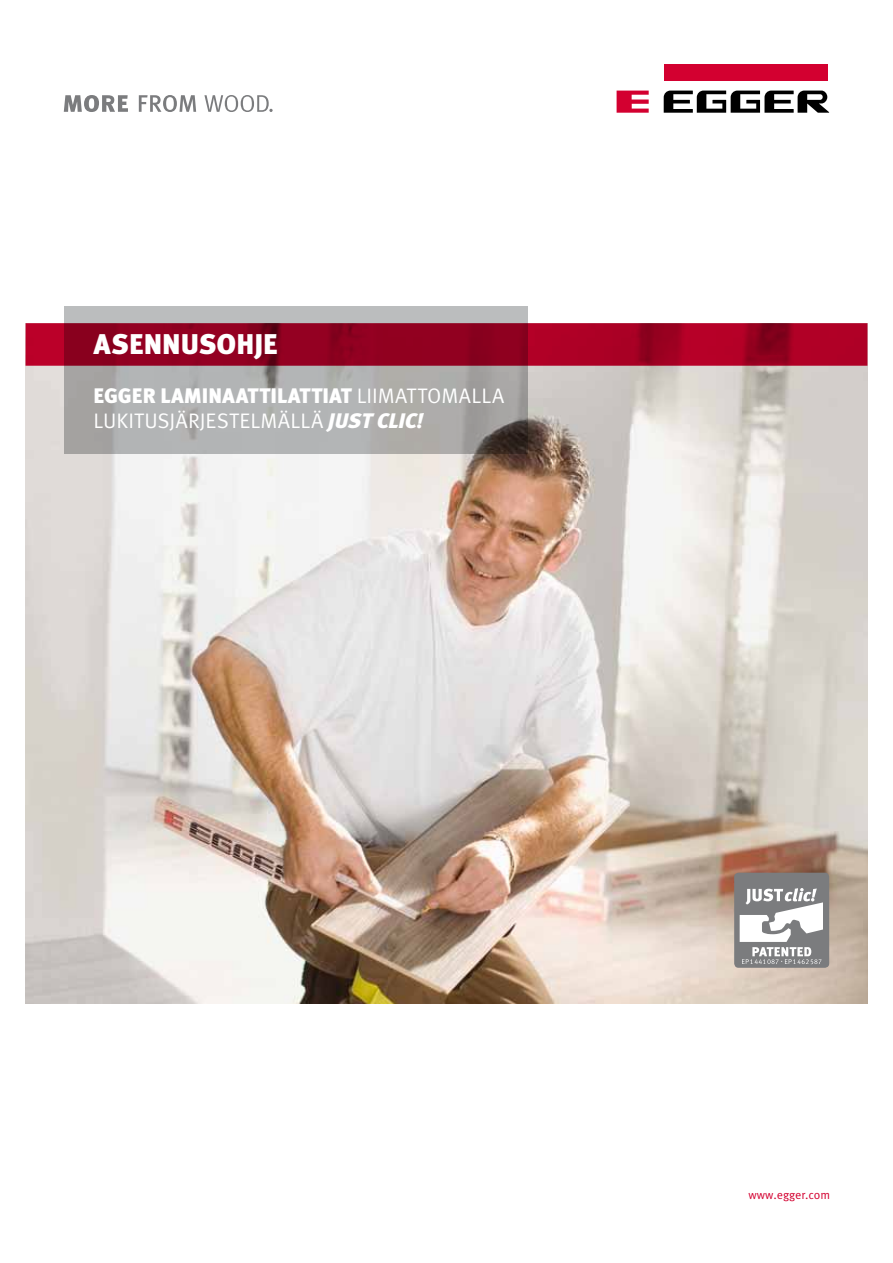
<style>
.page{position:relative;width:893px;height:1263px;background:#fff}
.page>*{position:absolute;margin:0;border:0;box-sizing:border-box;transform-origin:0 0}
.t1{font:900 28.5px "Meta Pro";color:#fff}
.t2{font:21px/25.2px "Meta Pro";letter-spacing:.01em;color:#fff}
.t3{font:12px "Meta Pro";letter-spacing:-.005em;color:#d30030}
.s1{font-weight:900}
.s2{font-weight:900;font-style:italic}
</style>
<div class="page">
<img style="left:26px;top:366px;width:841px;height:637px">
<div style="left:664px;top:64px;width:163px;height:16px;background:#d30030"></div>
<svg style="left:617px;top:91px;width:32px;height:22px"></svg>
<svg style="left:664px;top:91px;width:166px;height:22px"></svg>
<svg style="left:64px;top:306px;width:463px;height:147px;background:#acacac"></svg>
<svg style="left:26px;top:323px;width:841px;height:43px;background:#9a0223"></svg>
<div style="left:734px;top:873px;width:95px;height:95px;background:#7b7c7e;border-radius:4px"></div>
<svg style="left:740px;top:888px;width:83px;height:76px"></svg>
<svg style="left:64px;top:95px;width:64px;height:17px"></svg>
<svg style="left:139px;top:95px;width:57px;height:17px"></svg>
<svg style="left:204px;top:95px;width:69px;height:17px"></svg>
<h1 class="t1" style="left:94px;top:327px;width:186px">ASENNUSOHJE</h1>
<p class="t2" style="left:94px;top:383px;width:412px"><span class="s1">EGGER LAMINAATTILATTIAT</span> LIIMATTOMALLA<br>LUKITUSJÄRJESTELMÄLLÄ <span class="s2">JUST CLIC!</span></p>
<p class="t3" style="left:748px;top:1188px;width:83px">www.egger.com</p>
</div>
